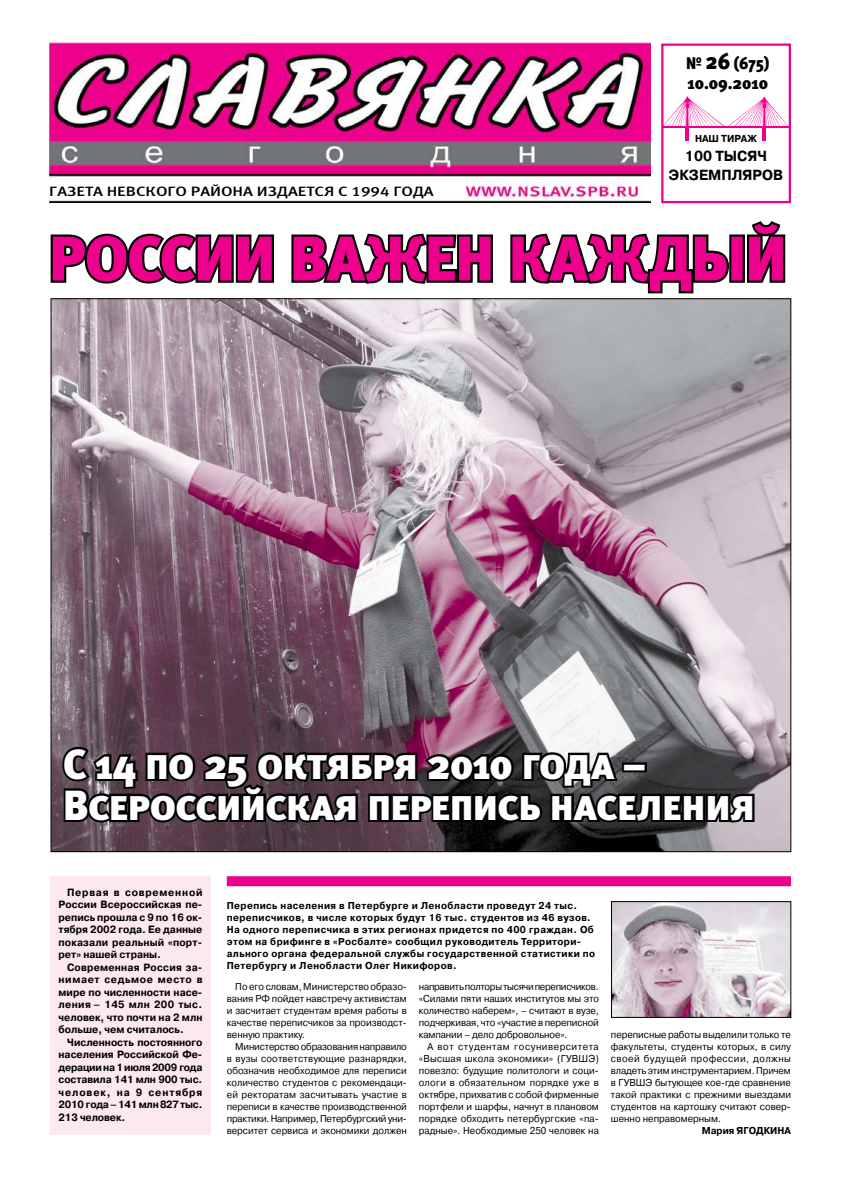
<style>
.page{position:relative;width:842px;height:1191px;background:#fff}
.page>*{position:absolute;margin:0;border:0;box-sizing:border-box;transform-origin:0 0}
.t1{font:63px "Meta Black Cyr Caps";letter-spacing:-.015em;color:#ec008c}
.t2{font:42px/41px "Meta Black Cyr Caps";letter-spacing:-.03em;color:#fff}
.t3{font:16.9px/20.2px "Meta Black Cyr Caps";color:#000;scale:.95 1}
.t4{font:700 14.6px/19.1px "Pragmatica C";color:#000;text-align:center;scale:.95 1}
.t5{font:13.5px "Meta Medium Cyr LF Caps";color:#000;scale:1.26 1}
.t6{font:700 10.5px/12.5px "Pragmatica C";color:#000;text-align:justify;scale:.95 1}
.t7{font:700 10.1px "Pragmatica C";color:#000;scale:.95 1}
.t8{font:10px/12px "Pragmatica C";color:#000;text-align:justify;scale:.95 1}
.t9{font:700 10px/12px "Pragmatica C";letter-spacing:.04em;color:#000;scale:.95 1}
.s1{font-size:22.5px}
</style>
<div class="page">
<img style="left:53px;top:301px;width:736px;height:549px">
<img style="left:50px;top:43px;width:600px;height:160px">
<div style="left:661px;top:43px;width:130px;height:160px;border:2px solid #ec008c"></div>
<hr style="left:662px;top:126px;width:127px;height:2px;background:#ec008c">
<hr style="left:685px;top:128px;width:4px;height:12px;background:#ec008c">
<hr style="left:762px;top:128px;width:4px;height:12px;background:#ec008c">
<svg style="left:662px;top:96px;width:127px;height:30px"></svg>
<svg style="left:50px;top:233px;width:224px;height:51px"></svg>
<svg style="left:289px;top:193px;width:206px;height:91px"></svg>
<svg style="left:508px;top:193px;width:279px;height:101px"></svg>
<div style="left:50px;top:876px;width:161px;height:258px;background:#fce8f1"></div>
<svg style="left:59px;top:744px;width:698px;height:81px;background:#31282d"></svg>
<div style="left:227px;top:876px;width:564px;height:10px;background:#ec008c"></div>
<img style="left:613px;top:903px;width:176px;height:112px">
<div style="left:611px;top:901px;width:180px;height:116px;border:1px solid #000"></div>
<h3 class="t3" style="left:686px;top:53px;width:89px">№ <span class="s1">26</span> (675)<br>10.09.2010</h3>
<h3 class="t5" style="left:49px;top:184px;width:306px">Газета Невского района издается с 1994 года</h3>
<p class="t7" style="left:695px;top:133px;width:67px">Наш тираж</p>
<h3 class="t4" style="left:669px;top:146px;width:122px">100 тысяч экземпляров</h3>
<h1 class="t1" style="left:49px;top:223px;width:739px">России важен каждый</h1>
<h2 class="t2" style="left:63px;top:743px;width:693px">С 14 по 25 октября 2010 года –<br>Всероссийская перепись населения</h2>
<p class="t6" style="left:59px;top:886px;width:153px;text-indent:9px">Первая в современной России Всероссийская пе&shy;репись прошла с 9 по 16 ок&shy;тября 2002 года. Ее данные показали реальный «порт&shy;рет» нашей страны.</p>
<p class="t6" style="left:59px;top:961px;width:153px;text-indent:9px">Современная Россия за&shy;нимает седьмое место в мире по численности насе&shy;ления – 145 млн 200 тыс. человек, что почти на 2 млн больше, чем считалось.</p>
<p class="t6" style="left:59px;top:1036px;width:153px;text-indent:9px">Численность постоянного населения Российской Фе&shy;дерации на 1 июля 2009 года составила 141 млн 900 тыс. человек, на 9 сентября 2010 года – 141 млн 827 тыс.<br>213 человек.</p>
<p class="t9" style="left:227px;top:900px;width:389px">Перепись населения в Петербурге и Ленобласти проведут 24 тыс. переписчиков, в числе которых будут 16 тыс. студентов из 46 вузов.<br>На одного переписчика в этих регионах придется по 400 граждан. Об этом на брифинге в «Росбалте» сообщил руководитель Территори&shy;ального органа федеральной службы государственной статистики по Петербургу и Ленобласти Олег Никифоров.</p>
<p class="t8" style="left:227px;top:980px;width:191px;text-indent:8px">По его словам, Министерство образо&shy;вания РФ пойдет навстречу активистам и засчитает студентам время работы в качестве переписчиков за производст&shy;венную практику.</p>
<p class="t8" style="left:227px;top:1040px;width:191px;text-indent:8px">Министерство образования направило в вузы соответствующие разнарядки, обозначив необходимое для переписи количество студентов с рекомендаци&shy;ей ректоратам засчитывать участие в переписи в качестве производственной практики. Например, Петербургский уни&shy;верситет сервиса и экономики должен</p>
<p class="t8" style="left:419px;top:980px;width:191px">направить полторы тысячи переписчиков. «Силами пяти наших институтов мы это количество наберем», – считают в вузе, подчеркивая, что «участие в переписной кампании – дело добровольное».</p>
<p class="t8" style="left:419px;top:1040px;width:191px;text-indent:8px">А вот студентам госуниверситета «Высшая школа экономики» (ГУВШЭ) повезло: будущие политологи и соци&shy;ологи в обязательном порядке уже в октябре, прихватив с собой фирменные портфели и шарфы, начнут в плановом порядке обходить петербургские «па&shy;радные». Необходимые 250 человек на</p>
<p class="t8" style="left:611px;top:1029px;width:191px">переписные работы выделили только те факультеты, студенты которых, в силу своей будущей профессии, должны владеть этим инструментарием. Причем в ГУВШЭ бытующее кое- где сравнение такой практики с прежними выездами студентов на картошку считают совер&shy;шенно неправомерным.</p>
<p class="t9" style="left:702px;top:1125px;width:95px">Мария Ягодкина</p>
</div>
